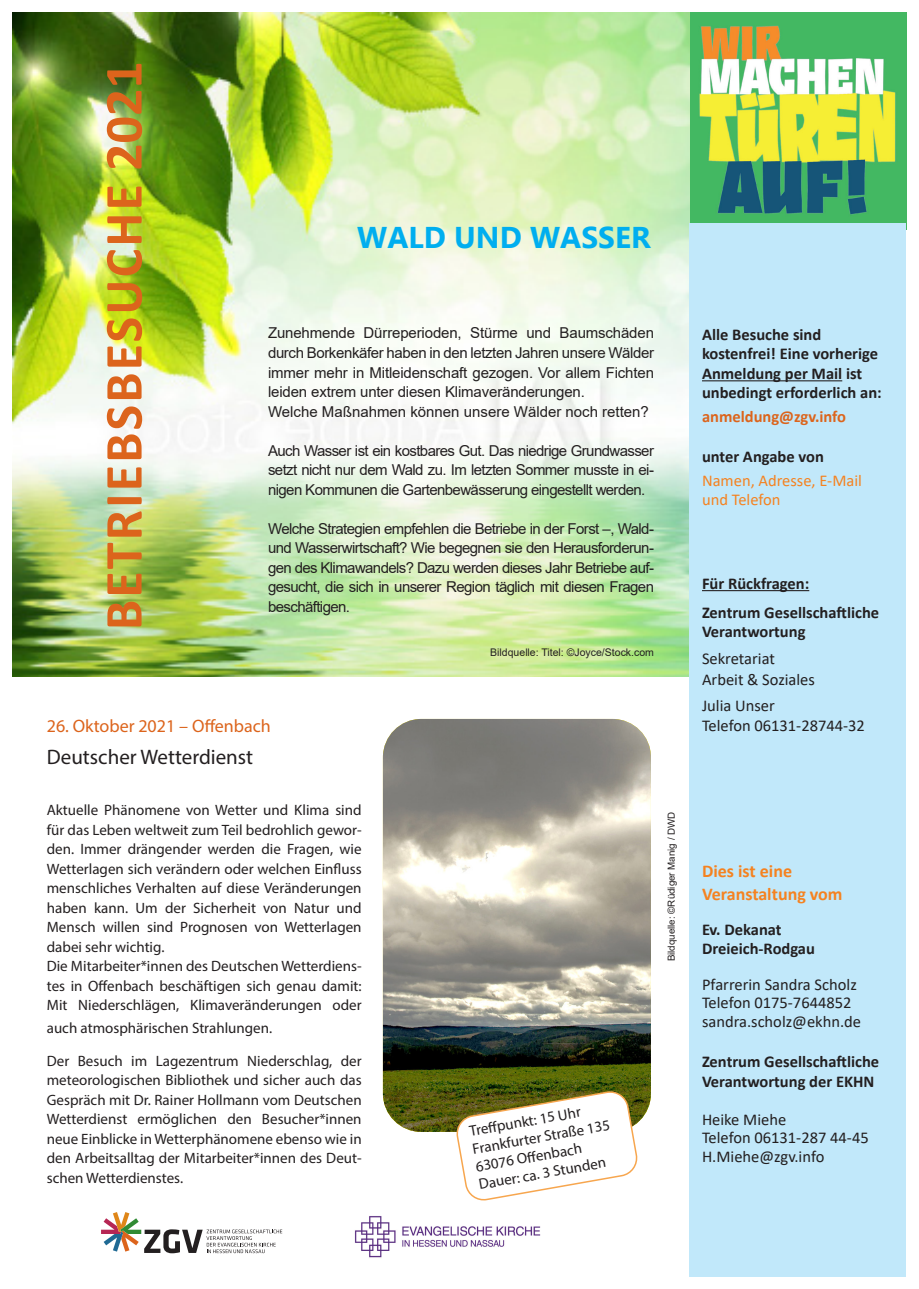
<style>
.page{position:relative;width:919px;height:1289px;background:#fff}
.page>*{position:absolute;margin:0;border:0;box-sizing:border-box;transform-origin:0 0}
.t1{font:700 54px "Calibri";letter-spacing:.04em;color:#dc641c}
.t2{font:700 30px "Myanmar Text";color:#00aeef}
.t3{font:21px "Myriad Pro";color:#231f20}
.t4{font:700 18px/22.5px "Calibri";color:#f58220}
.t5{font:18px "Myriad Pro";color:#dc641c}
.t6{font:700 16.5px/19.8px "Calibri";color:#231f20}
.t7{font:16.5px/21px "Calibri";color:#231f20}
.t8{font:16.5px/19.8px "Calibri";color:#f58220}
.t9{font:700 16.5px "Calibri";color:#dc641c}
.t10{font:15px/19.5px "Myriad Pro";color:#231f20;text-align:justify}
.t11{font:15px/19.5px "Arial";letter-spacing:-.04em;color:#231f20;text-align:justify}
.t12{font:15px "Arial";color:#231f20}
.t13{font:10.5px "Arial";color:#231f20}
.t14{font:9.75px "Arial";color:#231f20}
</style>
<div class="page">
<img style="left:689px;top:13px;width:217px;height:210px">
<img style="left:13px;top:13px;width:676px;height:663px">
<img style="left:383px;top:719px;width:268px;height:412px">
<svg style="left:456px;top:1090px;width:182px;height:111px"></svg>
<div style="left:689px;top:223px;width:217px;height:1053px;background:#c1e8fa"></div>
<img style="left:354px;top:1216px;width:187px;height:42px">
<hr style="left:702px;top:380px;width:140px;height:1px;background:#231f20">
<hr style="left:702px;top:590px;width:107px;height:1px;background:#231f20">
<svg style="left:101px;top:1212px;width:181px;height:41px"></svg>
<p class="t1" style="left:85px;top:630px;width:570px;rotate:-90deg">BETRIEBSBESUCHE 2021</p>
<p class="t2" style="left:357px;top:220px;width:295px">WALD UND WASSER</p>
<p class="t11" style="left:268px;top:323px;width:387px">Zunehmende Dürreperioden, Stürme und Baumschäden durch Borkenkäfer haben in den letzten Jahren unsere Wälder immer mehr in Mitleidenschaft gezogen. Vor allem Fichten leiden extrem unter diesen Klimaveränderungen.</p>
<p class="t12" style="left:268px;top:401px;width:382px">Welche Maßnahmen können unsere Wälder noch retten?</p>
<p class="t11" style="left:268px;top:440px;width:387px">Auch Wasser ist ein kostbares Gut. Das niedrige Grundwasser setzt nicht nur dem Wald zu. Im letzten Sommer musste in ei&shy;nigen Kommunen die Gartenbewässerung eingestellt werden.</p>
<p class="t11" style="left:268px;top:518px;width:387px">Welche Strategien empfehlen die Betriebe in der Forst –, Wald&shy;und Wasserwirtschaft? Wie begegnen sie den Herausforderun&shy;gen des Klimawandels? Dazu werden dieses Jahr Betriebe auf&shy;gesucht, die sich in unserer Region täglich mit diesen Fragen beschäftigen.</p>
<p class="t13" style="left:490px;top:645px;width:165px">Bildquelle: Titel: ©Joyce/Stock.com</p>
<p class="t5" style="left:47px;top:715px;width:226px">26. Oktober 2021 – Offenbach</p>
<p class="t3" style="left:47px;top:744px;width:208px">Deutscher Wetterdienst</p>
<p class="t10" style="left:47px;top:800px;width:316px">Aktuelle Phänomene von Wetter und Klima sind für das Leben weltweit zum Teil bedrohlich gewor&shy;den. Immer drängender werden die Fragen, wie Wetterlagen sich verändern oder welchen Einfluss menschliches Verhalten auf diese Veränderungen haben kann. Um der Sicherheit von Natur und Mensch willen sind Prognosen von Wetterlagen dabei sehr wichtig.</p>
<p class="t10" style="left:47px;top:956px;width:316px">Die Mitarbeiter*innen des Deutschen Wetterdiens&shy;tes in Offenbach beschäftigen sich genau damit:<br>Mit Niederschlägen, Klimaveränderungen oder</p>
<p class="t10" style="left:47px;top:1017px;width:227px">auch atmosphärischen Strahlungen.</p>
<p class="t10" style="left:47px;top:1050px;width:316px">Der Besuch im Lagezentrum Niederschlag, der meteorologischen Bibliothek und sicher auch das Gespräch mit Dr. Rainer Hollmann vom Deutschen Wetterdienst ermöglichen den Besucher*innen neue Einblicke in Wetterphänomene ebenso wie in den Arbeitsalltag der Mitarbeiter*innen des Deut&shy;schen Wetterdienstes.</p>
<p class="t14" style="left:664px;top:961px;width:151px;rotate:-90deg">Bildquelle: ©Rüdiger Manig / DWD</p>
<p class="t10" style="left:468px;top:1121px;width:114px;rotate:-10deg">Treff punkt: 15 Uhr</p>
<p class="t10" style="left:471px;top:1139px;width:141px;rotate:-10deg">Frankfurter Straße 135</p>
<p class="t10" style="left:474px;top:1156px;width:109px;rotate:-10deg">63076 Off enbach</p>
<p class="t10" style="left:477px;top:1174px;width:130px;rotate:-10deg">Dauer: ca. 3 Stunden</p>
<p class="t6" style="left:702px;top:324px;width:178px">Alle Besuche sind kostenfrei! Eine vorherige</p>
<p class="t6" style="left:702px;top:363px;width:162px">Anmeldung per Mail ist</p>
<p class="t6" style="left:702px;top:383px;width:181px">unbedingt erforderlich an:</p>
<p class="t9" style="left:702px;top:405px;width:145px">anmeldung@zgv.info</p>
<p class="t6" style="left:702px;top:446px;width:123px">unter Angabe von</p>
<p class="t8" style="left:702px;top:469px;width:161px">Namen, Adresse, E-Mail und Telefon</p>
<p class="t6" style="left:702px;top:573px;width:109px">Für Rückfragen:</p>
<p class="t6" style="left:702px;top:602px;width:179px">Zentrum Gesellschaftliche<br>Verantwortung</p>
<p class="t7" style="left:702px;top:648px;width:114px">Sekretariat<br>Arbeit &amp; Soziales</p>
<p class="t7" style="left:702px;top:694px;width:74px">Julia Unser</p>
<p class="t7" style="left:702px;top:714px;width:164px">Telefon 06131-28744-32</p>
<p class="t4" style="left:702px;top:859px;width:142px">Dies ist eine<br>Veranstaltung vom</p>
<p class="t6" style="left:702px;top:920px;width:114px;line-height:18px">Ev. Dekanat<br>Dreieich-Rodgau</p>
<p class="t7" style="left:702px;top:973px;width:156px">Pfarrerin Sandra Scholz</p>
<p class="t7" style="left:702px;top:991px;width:161px;line-height:19.8px">Telefon 0175-7644852 sandra.scholz@ekhn.de</p>
<p class="t6" style="left:702px;top:1051px;width:179px">Zentrum Gesellschaftliche<br>Verantwortung der EKHN</p>
<p class="t7" style="left:702px;top:1108px;width:86px">Heike Miehe</p>
<p class="t7" style="left:702px;top:1126px;width:168px">Telefon 06131-287 44-45</p>
<p class="t7" style="left:702px;top:1145px;width:124px">H.Miehe@zgv.info</p>
</div>
